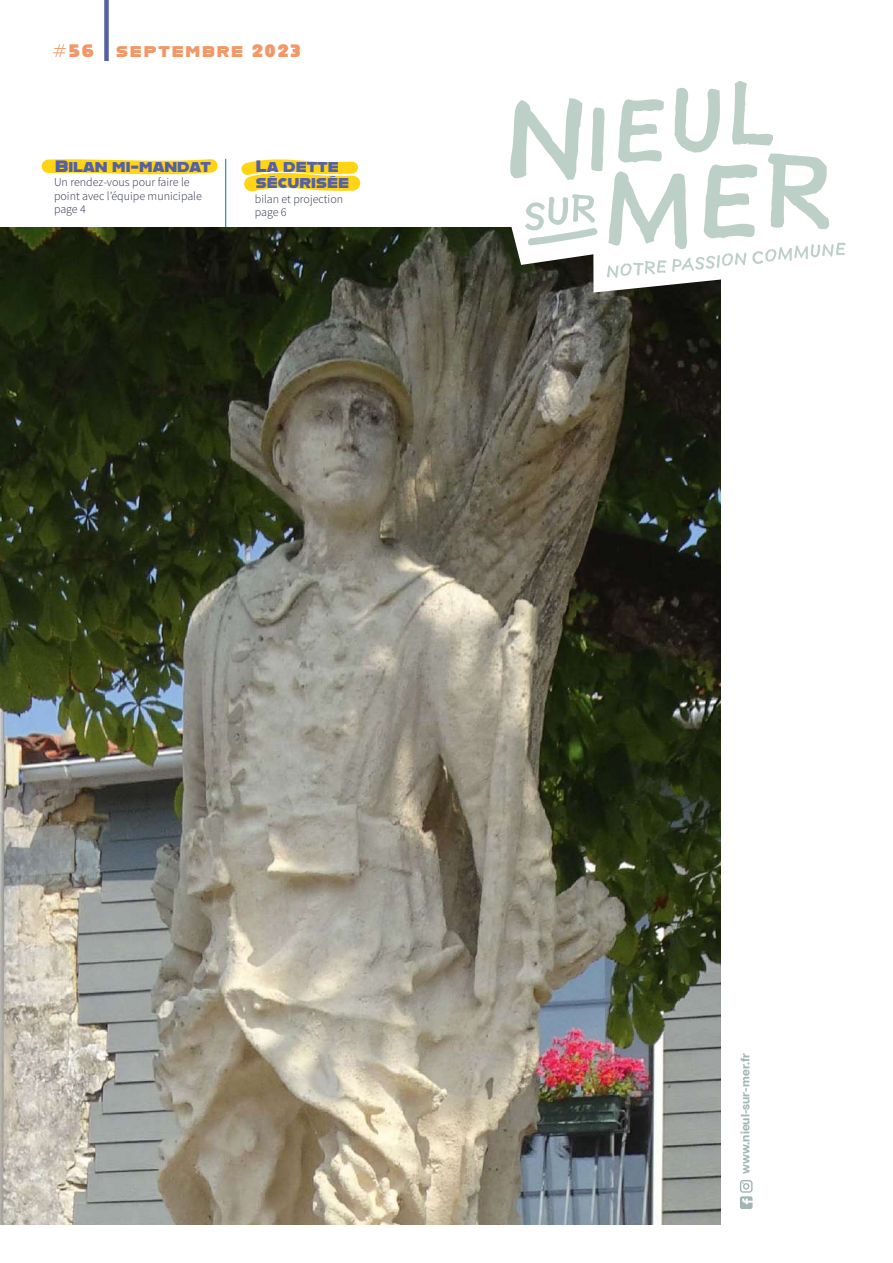
<style>
.page{position:relative;width:893px;height:1263px;background:#fff}
.page>*{position:absolute;margin:0;border:0;box-sizing:border-box;transform-origin:0 0}
.t1{font:18px "Alfarn";letter-spacing:.1em;color:#f39767}
.t2{font:16.5px/16.5px "Alfarn";color:#5661a3}
.t3{font:300 12px/13.5px "Source Sans Pro";color:#292d4b}
.t4{font:700 12px "Articulat CF";color:#a2b4b4}
</style>
<div class="page">
<svg style="left:241px;top:159px;width:120px;height:33px"></svg>
<svg style="left:740px;top:1180px;width:12px;height:29px"></svg>
<hr style="left:225px;top:159px;width:1px;height:68px;background:#006eb1">
<div style="left:104px;top:0;width:5px;height:61px;background:#5661a3"></div>
<svg style="left:41px;top:159px;width:177px;height:16px;background:#ffdb3b"></svg>
<img style="left:0;top:227px;width:720px;height:998px">
<svg style="left:510px;top:81px;width:336px;height:212px"></svg>
<h1 class="t1" style="left:53px;top:40px;width:249px">#56 septembre 2023</h1>
<h2 class="t2" style="left:55px;top:157px;width:158px">Bilan mi-mandat</h2>
<p class="t3" style="left:54px;top:176px;width:149px">Un rendez-vous pour faire le point avec l’équipe municipale page 4</p>
<h2 class="t2" style="left:256px;top:157px;width:95px">La dette sécurisée</h2>
<p class="t3" style="left:255px;top:192px;width:90px">bilan et projection page 6</p>
<p class="t4" style="left:736px;top:1174px;width:122px;rotate:-90deg">www.nieul-sur-mer.fr</p>
</div>
